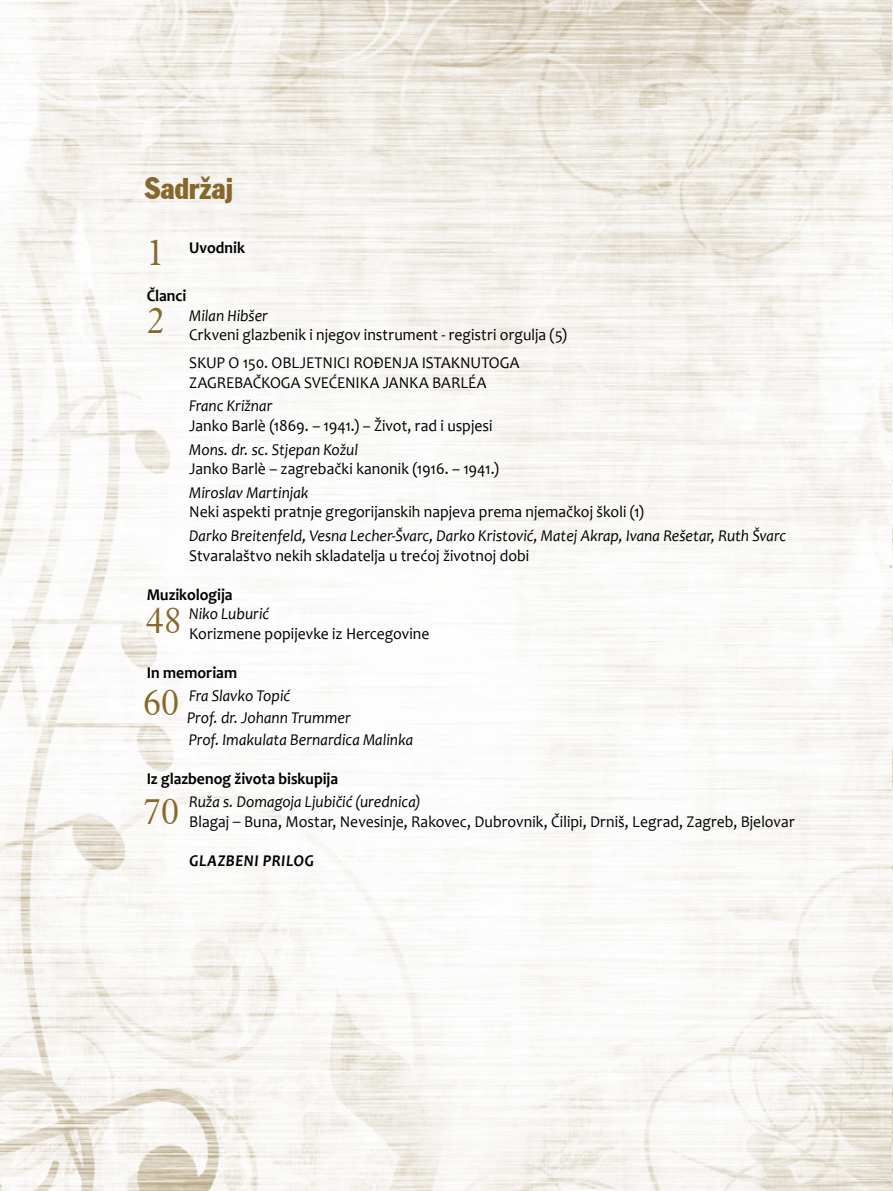
<style>
.page{position:relative;width:893px;height:1191px;background:#fff}
.page>*{position:absolute;margin:0;border:0;box-sizing:border-box;transform-origin:0 0}
.t1{font:300 36px "Aldine 721 BT";color:#86682d}
.t2{font:condensed 30px "Franklin Gothic L2";letter-spacing:-.01em;color:#86682d}
.t3{font:16.5px/28px "Candara";letter-spacing:.005em;color:#000;scale:.95 1}
.t4{font:italic 16.5px/21.6px "Candara";color:#000;scale:.95 1}
.t5{font:700 16.5px "Candara";color:#000;scale:.95 1}
.t6{font:italic 700 16.5px "Candara";letter-spacing:.035em;color:#000;scale:.95 1}
.s1{font-style:italic}
.s2{font-family:"Trajan Pro";font-weight:700}
</style>
<div class="page">
<img style="left:0;top:0;width:893px;height:1191px">
<svg style="left:337px;top:28px;width:7px;height:2px"></svg>
<svg style="left:860px;top:18px;width:7px;height:2px"></svg>
<h2 class="t2" style="left:145px;top:169px;width:90px">Sadržaj</h2>
<h1 class="t1" style="left:147px;top:230px;width:19px">1</h1>
<p class="t5" style="left:189px;top:238px;width:60px">Uvodnik</p>
<p class="t5" style="left:147px;top:285px;width:43px">Članci</p>
<h1 class="t1" style="left:147px;top:298px;width:19px">2</h1>
<p class="t4" style="left:189px;top:304px;width:84px">Milan Hibšer</p>
<p class="t3" style="left:189px;top:320px;width:399px">Crkveni glazbenik i njegov instrument - registri orgulja (5)<br>SKUP O 150. OBLJETNICI ROĐENJA ISTAKNUTOGA</p>
<p class="t3" style="left:189px;top:368px;width:314px">ZAGREBAČKOGA SVEĆENIKA JANKA BARLÉA</p>
<p class="t4" style="left:189px;top:395px;width:89px">Franc Križnar</p>
<p class="t3" style="left:189px;top:411px;width:321px">Janko Barlè (1869. – 1941.) – Život, rad i uspjesi</p>
<p class="t4" style="left:189px;top:438px;width:179px">Mons. dr. sc. Stjepan Kožul</p>
<p class="t3" style="left:189px;top:454px;width:328px">Janko Barlè – zagrebački kanonik (1916. – 1941.)</p>
<p class="t4" style="left:189px;top:481px;width:127px">Miroslav Martinjak</p>
<p class="t3" style="left:189px;top:498px;width:480px">Neki aspekti pratnje gregorijanskih napjeva prema njemačkoj školi (1)</p>
<p class="t4" style="left:189px;top:525px;width:630px">Darko Breitenfeld, Vesna Lecher-Švarc, Darko Kristović, Matej Akrap, Ivana Rešetar, Ruth Švarc</p>
<p class="t3" style="left:189px;top:541px;width:359px">Stvaralaštvo nekih skladatelja u trećoj životnoj dobi</p>
<p class="t5" style="left:147px;top:584px;width:92px">Muzikologija</p>
<p class="t4" style="left:189px;top:603px;width:86px">Niko Luburić</p>
<p class="t3" style="left:189px;top:619px;width:254px">Korizmene popijevke iz Hercegovine</p>
<p class="t5" style="left:147px;top:662px;width:97px">In memoriam</p>
<p class="t4" style="left:187px;top:685px;width:239px">Fra Slavko Topić<br>Prof. dr. Johann Trummer<br>Prof. Imakulata Bernardica Malinka</p>
<p class="t5" style="left:147px;top:768px;width:203px">Iz glazbenog života biskupija</p>
<p class="t3" style="left:189px;top:792px;width:639px;line-height:19.5px"><span class="s1">Ruža s. Domagoja Ljubičić (urednica)<br></span>Blagaj <span class="s2">–</span> Buna, Mostar, Nevesinje, Rakovec, Dubrovnik, Čilipi, Drniš, Legrad, Zagreb, Bjelovar</p>
<p class="t6" style="left:190px;top:850px;width:131px">GLAZBENI PRILOG</p>
<h1 class="t1" style="left:146px;top:599px;width:37px">48</h1>
<h1 class="t1" style="left:143px;top:680px;width:37px">60</h1>
<h1 class="t1" style="left:143px;top:789px;width:37px">70</h1>
</div>
